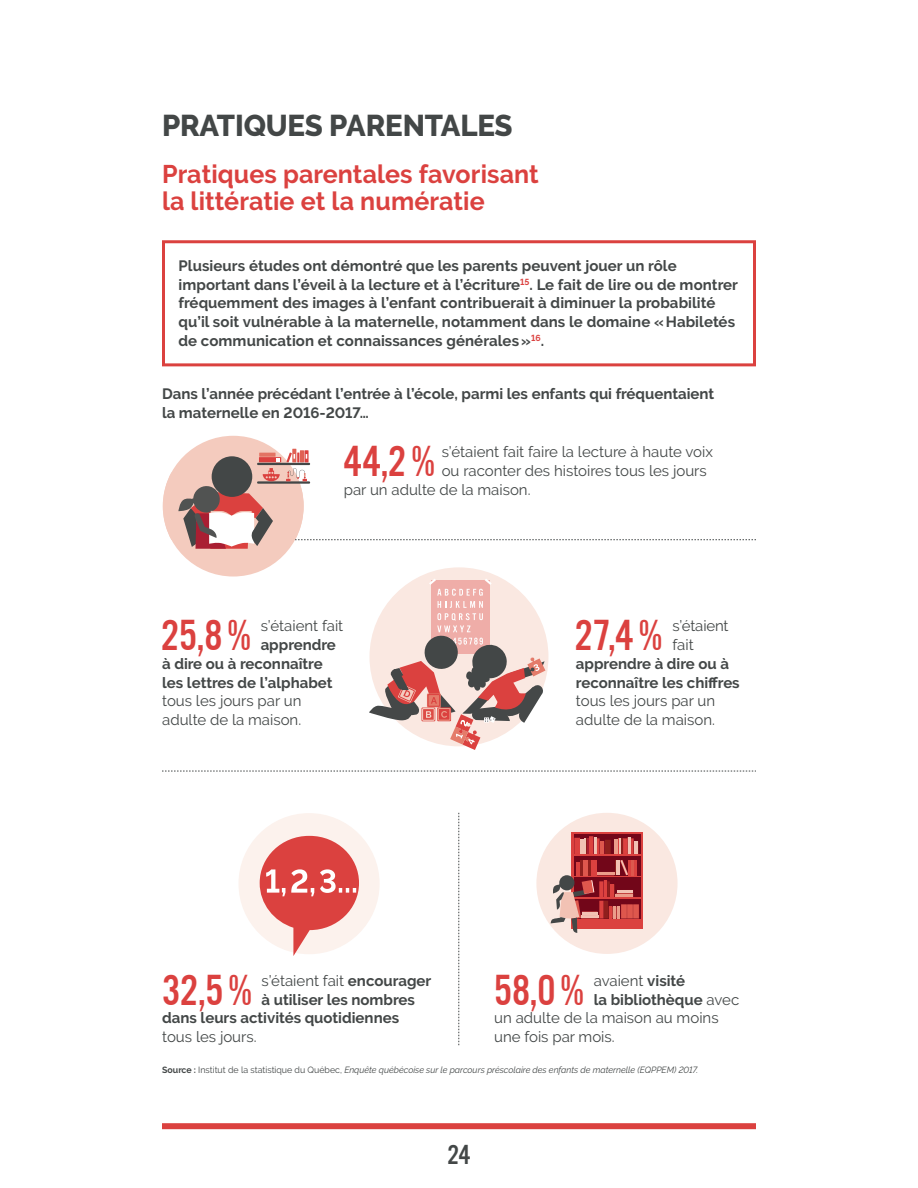
<style>
.page{position:relative;width:918px;height:1188px;background:#fff}
.page>*{position:absolute;margin:0;border:0;box-sizing:border-box;transform-origin:0 0}
.chiffres{font:45px "Alternate Got No 3 D";letter-spacing:-.005em;color:#db413f}
.SOUS-Titre_N1-Partie{font:800 30px "Raleway";letter-spacing:-.005em;color:#434747}
.t1{font:28.5px "Alternate Got No 3 D";color:#434747}
.TXT_Gras{font:700 25.5px/27px "Raleway";letter-spacing:.005em;color:#db413f}
.Texte{font:700 15px/18.8px "Raleway";color:#434747}
.Texte-2{font:15px/18.8px "Raleway";color:#434747}
.Source{font:italic 9px "Raleway";color:#434747}
.s1{font-weight:700}
.s2{font-weight:400}
.s3{font-weight:700;font-style:normal}
.s4{font-style:normal}
</style>
<div class="page">
<div style="left:162px;top:1123px;width:594px;height:6px;background:#db413f"></div>
<hr style="left:917px;top:0;width:1px;height:1188px;background:#fbeee8">
<div style="left:162px;top:240px;width:594px;height:126px;border:3px solid #db413f"></div>
<svg style="left:162px;top:771px;width:594px;height:1px"></svg>
<svg style="left:163px;top:436px;width:593px;height:314px"></svg>
<svg style="left:459px;top:813px;width:1px;height:232px"></svg>
<div style="left:238px;top:813px;width:142px;height:141px;background:#fcf2ed;border-radius:50%"></div>
<div style="left:536px;top:813px;width:142px;height:141px;background:#fae8e1;border-radius:50%"></div>
<svg style="left:571px;top:832px;width:72px;height:97px"></svg>
<div style="left:574px;top:899px;width:66px;height:20px;background:#720619"></div>
<div style="left:574px;top:878px;width:66px;height:19px;background:#720619"></div>
<div style="left:574px;top:856px;width:66px;height:19px;background:#720619"></div>
<div style="left:574px;top:835px;width:66px;height:19px;background:#720619"></div>
<svg style="left:605px;top:840px;width:6px;height:14px"></svg>
<hr style="left:614px;top:839px;width:4px;height:15px;background:#eb9d8b">
<hr style="left:618px;top:838px;width:3px;height:16px;background:#db413f">
<svg style="left:619px;top:838px;width:4px;height:16px"></svg>
<hr style="left:623px;top:838px;width:4px;height:16px;background:#db413f">
<hr style="left:627px;top:837px;width:4px;height:17px;background:#c33f3e">
<hr style="left:628px;top:837px;width:3px;height:17px;background:#f2c2b4">
<hr style="left:631px;top:838px;width:3px;height:16px;background:#db413f">
<div style="left:634px;top:841px;width:5px;height:13px;background:#84151b"></div>
<hr style="left:634px;top:841px;width:4px;height:13px;background:#f2c2b4">
<hr style="left:589px;top:836px;width:4px;height:18px;background:#c53437">
<hr style="left:593px;top:837px;width:4px;height:17px;background:#f2c2b4">
<svg style="left:574px;top:837px;width:20px;height:17px"></svg>
<hr style="left:597px;top:838px;width:3px;height:16px;background:#db413f">
<div style="left:600px;top:841px;width:5px;height:13px;background:#8e1225"></div>
<hr style="left:600px;top:841px;width:4px;height:13px;background:#de574d">
<hr style="left:597px;top:872px;width:17px;height:3px;background:#eb9d8b">
<hr style="left:608px;top:907px;width:4px;height:12px;background:#86171b">
<svg style="left:609px;top:904px;width:30px;height:15px"></svg>
<div style="left:599px;top:901px;width:5px;height:18px;background:#db413f"></div>
<hr style="left:604px;top:901px;width:4px;height:18px;background:#901f1d">
<hr style="left:616px;top:861px;width:4px;height:14px;background:#f2c2b4">
<svg style="left:620px;top:860px;width:8px;height:15px"></svg>
<hr style="left:634px;top:860px;width:3px;height:15px;background:#db413f">
<hr style="left:631px;top:860px;width:3px;height:15px;background:#de574d">
<hr style="left:628px;top:860px;width:3px;height:15px;background:#db413f">
<div style="left:599px;top:881px;width:5px;height:16px;background:#db413f"></div>
<hr style="left:604px;top:880px;width:3px;height:17px;background:#db413f">
<hr style="left:607px;top:881px;width:3px;height:16px;background:#901f1d">
<div style="left:610px;top:884px;width:5px;height:13px;background:#db413f"></div>
<svg style="left:614px;top:884px;width:19px;height:13px"></svg>
<svg style="left:551px;top:860px;width:48px;height:73px"></svg>
<svg style="left:260px;top:836px;width:99px;height:120px"></svg>
<p class="SOUS-Titre_N1-Partie" style="left:162px;top:109px;width:352px">PRATIQUES PARENTALES</p>
<p class="TXT_Gras" style="left:162px;top:161px;width:378px">Pratiques parentales favorisant la littératie et la numératie</p>
<p class="Texte" style="left:178px;top:256px;width:561px">Plusieurs études ont démontré que les parents peuvent jouer un rôle important dans l’éveil à la lecture et à l’écriture<sup>15</sup>. Le fait de lire ou de montrer fréquemment des images à l’enfant contribuerait à diminuer la probabilité qu’il soit vulnérable à la maternelle, notamment dans le domaine «Habiletés de communication et connaissances générales»<sup>16</sup>.</p>
<p class="Texte" style="left:162px;top:385px;width:554px">Dans l’année précédant l’entrée à l’école, parmi les enfants qui fréquentaient la maternelle en 2016-2017…</p>
<p class="Texte-2" style="left:442px;top:442px;width:273px">s’étaient fait faire la lecture à haute voix</p>
<p class="Texte-2" style="left:442px;top:461px;width:267px">ou raconter des histoires tous les jours</p>
<p class="Texte-2" style="left:344px;top:480px;width:188px">par un adulte de la maison.</p>
<p class="chiffres" style="left:344px;top:437px;width:93px">44,2%</p>
<p class="chiffres" style="left:161px;top:611px;width:91px">25,8%</p>
<p class="Texte-2" style="left:261px;top:617px;width:84px">s’étaient fait</p>
<p class="Texte" style="left:261px;top:635px;width:77px">apprendre</p>
<p class="Texte" style="left:162px;top:654px;width:162px">à dire ou à reconnaître</p>
<p class="Texte" style="left:162px;top:673px;width:172px">les lettres de l’alphabet</p>
<p class="Texte-2" style="left:162px;top:692px;width:141px">tous les jours par un</p>
<p class="Texte-2" style="left:162px;top:710px;width:141px">adulte de la maison.</p>
<p class="chiffres" style="left:575px;top:611px;width:89px">27,4%</p>
<p class="Texte-2" style="left:672px;top:617px;width:58px">s’étaient fait</p>
<p class="Texte" style="left:576px;top:654px;width:165px">apprendre à dire ou à reconnaître les chiffres</p>
<p class="Texte-2" style="left:576px;top:692px;width:141px">tous les jours par un adulte de la maison.</p>
<p class="chiffres" style="left:162px;top:966px;width:91px">32,5%</p>
<p class="Texte-2" style="left:594px;top:971px;width:93px">avaient <span class="s1">visité</span></p>
<p class="chiffres" style="left:494px;top:966px;width:91px">58,0%</p>
<p class="Texte-2" style="left:262px;top:971px;width:171px">s’étaient fait <span class="s1">encourager</span></p>
<p class="Texte" style="left:262px;top:990px;width:155px">à utiliser les nombres</p>
<p class="Texte" style="left:162px;top:1009px;width:238px">dans leurs activités quotidiennes</p>
<p class="Texte-2" style="left:162px;top:1027px;width:96px">tous les jours.</p>
<p class="Texte" style="left:594px;top:990px;width:147px">la bibliothèque <span class="s2">avec</span></p>
<p class="Texte-2" style="left:494px;top:1009px;width:226px">un adulte de la maison au moins</p>
<p class="Texte-2" style="left:494px;top:1027px;width:122px">une fois par mois.</p>
<p class="Source" style="left:162px;top:1065px;width:538px"><span class="s3">Source :</span> <span class="s4">Institut de la statistique du Québec,</span> Enquête québécoise sur le parcours préscolaire des enfants de maternelle (EQPPEM) 2017.</p>
<h3 class="t1" style="left:448px;top:1140px;width:24px">24</h3>
</div>
